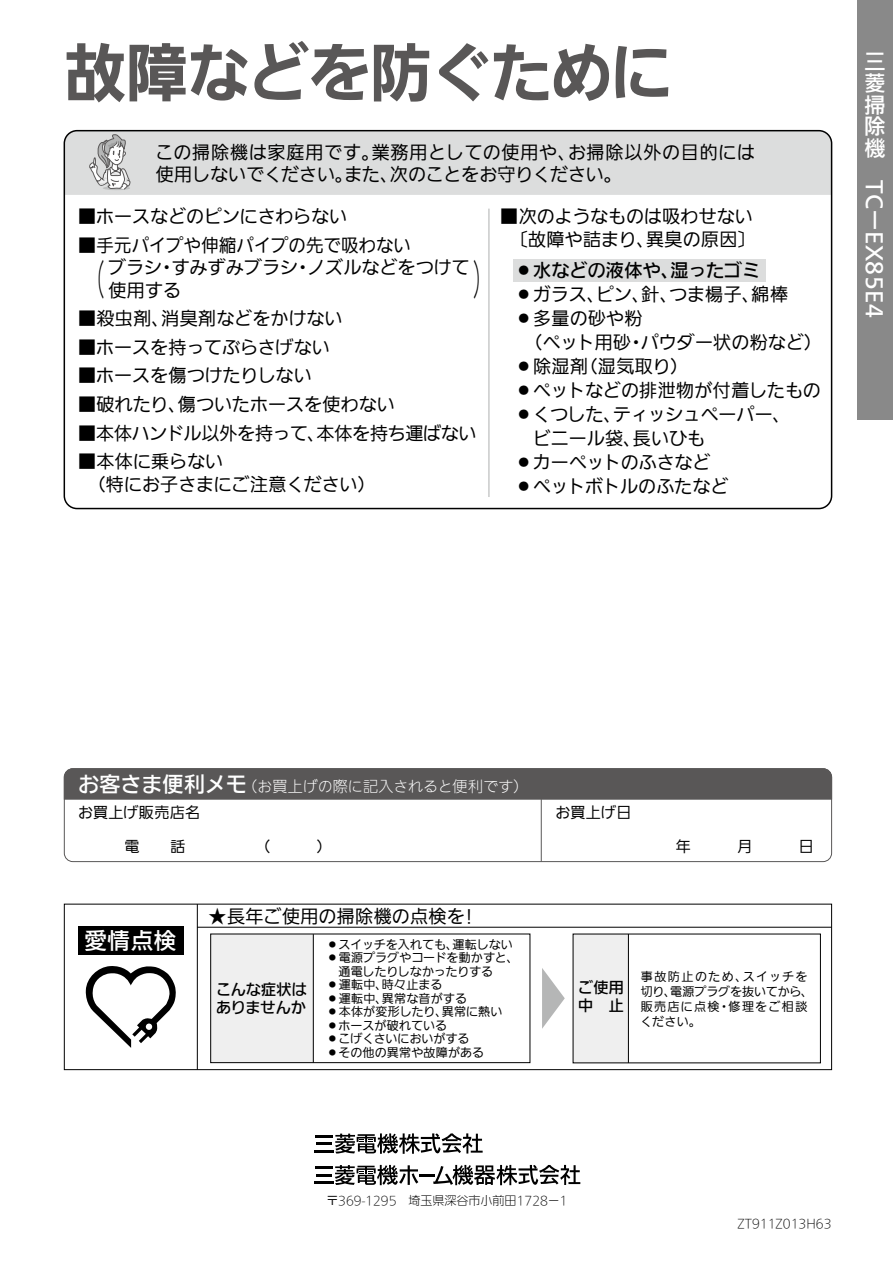
<style>
.page{position:relative;width:893px;height:1263px;background:#fff}
.page>*{position:absolute;margin:0;border:0;box-sizing:border-box;transform-origin:0 0}
.t1{font:700 63px "Iwa UD Go Dsp Pro";letter-spacing:-.02em;color:#595757}
.t2{font:500 22.5px "Iwa UD Go Dsp Pro";color:#fff}
.t3{font:500 21px/21.6px "Iwa UD Go Dsp Pro";letter-spacing:.025em;color:#fff;text-align:justify}
.t4{font:100 18px/22.5px "Iwa UD Go Dsp Pro";color:#000}
.t5{font:100 18px/22.5px "Iwa UD Go Dsp Pro";letter-spacing:.025em;color:#000}
.t6{font:100 18px "Iwa UD Go Dsp Pro";letter-spacing:.02em;color:#000}
.t7{font:500 18px "Iwa UD Go Dsp Pro";letter-spacing:.01em;color:#000}
.t8{font:300 15px/26.5px "Iwa UD Go Dsp Pro";letter-spacing:.005em;color:#fff}
.t9{font:500 15px/18px "Iwa UD Go Dsp Pro";letter-spacing:.01em;color:#000}
.t10{font:100 15px "Iwa UD Go Dsp Pro";letter-spacing:.025em;color:#000}
.t11{font:100 12px/13.5px "Iwa UD Go Dsp Pro";letter-spacing:.01em;color:#000}
.t12{font:100 12px/15px "Iwa UD Go Dsp Pro";letter-spacing:.1em;color:#000}
.t13{font:300 12px "Iwa UD Go Dsp Pro";color:#000}
.s1{font-weight:500;font-size:21px}
.s2{font-weight:100;color:#000}
</style>
<div class="page">
<div style="left:858px;top:0;width:35px;height:419px;background:#898989"></div>
<div style="left:64px;top:768px;width:768px;height:32px;background:#595757"></div>
<div style="left:64px;top:768px;width:768px;height:94px;border:1px solid #595757;border-radius:9px"></div>
<hr style="left:541px;top:799px;width:1px;height:62px;background:#595757">
<svg style="left:314px;top:1165px;width:104px;height:20px"></svg>
<hr style="left:419px;top:1174px;width:15px;height:3px;background:#000">
<svg style="left:433px;top:1165px;width:147px;height:21px"></svg>
<svg style="left:314px;top:1133px;width:169px;height:21px"></svg>
<div style="left:64px;top:131px;width:768px;height:64px;background:#dcdddd"></div>
<hr style="left:488px;top:209px;width:2px;height:288px;background:#c9caca">
<div style="left:64px;top:130px;width:768px;height:379px;border:2px solid #000;border-radius:13px"></div>
<div style="left:513px;top:259px;width:252px;height:22px;background:#dcdddd"></div>
<svg style="left:89px;top:134px;width:42px;height:56px"></svg>
<div style="left:573px;top:934px;width:55px;height:129px;background:#efefef"></div>
<div style="left:211px;top:934px;width:102px;height:129px;background:#efefef"></div>
<div style="left:210px;top:934px;width:320px;height:129px;border:1px solid #000"></div>
<div style="left:64px;top:904px;width:768px;height:166px;border:1px solid #000"></div>
<hr style="left:628px;top:934px;width:1px;height:129px;background:#000">
<svg style="left:542px;top:968px;width:23px;height:61px"></svg>
<hr style="left:313px;top:934px;width:1px;height:129px;background:#000">
<hr style="left:197px;top:904px;width:1px;height:166px;background:#000">
<hr style="left:197px;top:927px;width:635px;height:1px;background:#000">
<div style="left:78px;top:926px;width:105px;height:29px;background:#000"></div>
<svg style="left:85px;top:966px;width:91px;height:82px"></svg>
<div style="left:146px;top:1023px;width:6px;height:7px;background:#fff;border-radius:50%"></div>
<h1 class="t1" style="left:64px;top:26px;width:610px">故障などを防ぐために</h1>
<p class="t5" style="left:155px;top:142px;width:601px">この掃除機は家庭用です。業務用としての使用や、お掃除以外の目的には使用しないでください。また、次のことをお守りください。</p>
<p class="t4" style="left:78px;top:206px;width:271px">■ホースなどのピンにさわらない</p>
<p class="t4" style="left:78px;top:235px;width:393px">■手元パイプや伸縮パイプの先で吸わない<br>　 ブラシ・すみずみブラシ・ノズルなどをつけて　 使用する</p>
<p class="t4" style="left:78px;top:337px;width:253px">■ホースを持ってぶらさげない</p>
<p class="t4" style="left:78px;top:365px;width:235px">■ホースを傷つけたりしない</p>
<p class="t4" style="left:78px;top:394px;width:318px">■破れたり、傷ついたホースを使わない</p>
<p class="t4" style="left:78px;top:422px;width:400px">■本体ハンドル以外を持って、本体を持ち運ばない</p>
<p class="t4" style="left:78px;top:451px;width:299px">■本体に乗らない<br>　（特にお子さまにご注意ください）</p>
<p class="t4" style="left:78px;top:308px;width:266px">■殺虫剤、消臭剤などをかけない</p>
<p class="t4" style="left:500px;top:206px;width:257px;text-align:center">■次のようなものは吸わせない〔故障や詰まり、異臭の原因〕</p>
<p class="t7" style="left:515px;top:256px;width:247px">●水などの液体や、湿ったゴミ</p>
<p class="t4" style="left:515px;top:283px;width:275px">●ガラス、ピン、針、つま楊子、綿棒</p>
<p class="t4" style="left:515px;top:307px;width:309px;line-height:24px">●多量の砂や粉<br>　（ペット用砂・パウダー状の粉など）</p>
<p class="t4" style="left:515px;top:355px;width:175px">●除湿剤（湿気取り）</p>
<p class="t4" style="left:515px;top:379px;width:308px">●ペットなどの排泄物が付着したもの</p>
<p class="t4" style="left:515px;top:403px;width:278px;line-height:24px">●くつした、ティッシュペーパー、　ビニール袋、長いひも</p>
<p class="t4" style="left:515px;top:451px;width:197px">●カーペットのふさなど</p>
<p class="t4" style="left:515px;top:475px;width:215px">●ペットボトルのふたなど</p>
<p class="t3" style="left:864px;top:51px;width:22px">三菱掃除機</p>
<p class="t3" style="left:885px;top:180px;width:30px;rotate:90deg">TC</p>
<p class="t3" style="left:864px;top:209px;width:13px">ー</p>
<p class="t3" style="left:885px;top:230px;width:89px;rotate:90deg">EX85E4</p>
<p class="t8" style="left:78px;top:774px;width:452px"><span class="s1">お客さま便利メモ</span>（お買上げの際に記入されると便利です）<span class="s2">お買上げ販売店名</span></p>
<p class="t6" style="left:209px;top:904px;width:266px">★長年ご使用の掃除機の点検を!</p>
<p class="t2" style="left:84px;top:924px;width:94px">愛情点検</p>
<p class="t11" style="left:326px;top:938px;width:188px">●スイッチを入れても、運転しない</p>
<p class="t11" style="left:338px;top:951px;width:182px;text-indent:-12px">●電源プラグやコードを動かすと、通電したりしなかったりする</p>
<p class="t11" style="left:326px;top:978px;width:118px">●運転中、時々止まる</p>
<p class="t11" style="left:326px;top:992px;width:142px">●運転中、異常な音がする</p>
<p class="t11" style="left:326px;top:1005px;width:177px">●本体が変形したり、異常に熱い</p>
<p class="t11" style="left:326px;top:1019px;width:122px">●ホースが破れている</p>
<p class="t11" style="left:326px;top:1032px;width:145px">●こげくさいにおいがする</p>
<p class="t11" style="left:326px;top:1046px;width:159px">●その他の異常や故障がある</p>
<p class="t9" style="left:216px;top:981px;width:92px">こんな症状はありませんか</p>
<p class="t10" style="left:555px;top:802px;width:78px">お買上げ日</p>
<p class="t9" style="left:578px;top:978px;width:47px">ご使用中　止</p>
<p class="t12" style="left:640px;top:969px;width:175px">事故防止のため、スイッチを切り、電源プラグを抜いてから、販売店に点検・修理をご相談ください。</p>
<p class="t13" style="left:326px;top:1192px;width:242px">〒369-1295　埼玉県深谷市小前田1728－1</p>
<p class="t13" style="left:738px;top:1215px;width:95px">ZT911Z013H63</p>
</div>
